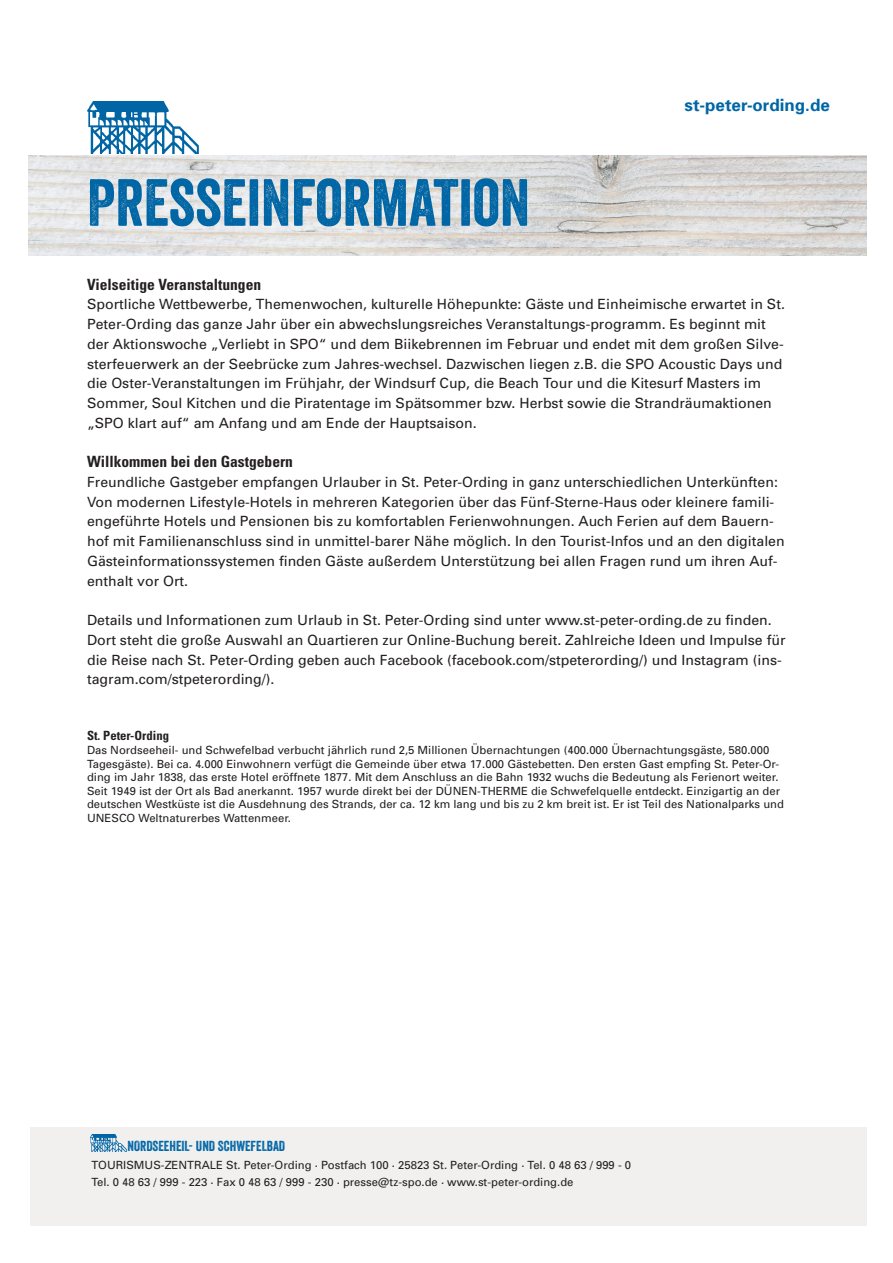
<style>
.page{position:relative;width:893px;height:1263px;background:#fff}
.page>*{position:absolute;margin:0;border:0;box-sizing:border-box;transform-origin:0 0}
.t1{font:64.5px "Veneer";color:#0166a5}
.t2{font:700 16.95px "Univers";color:#0166a5}
.t3{font:700 condensed 15.45px "Univers";color:#231f20}
.t4{font:14.1px/19.8px "Univers";color:#231f20}
.t5{font:14.1px "Veneer";color:#0166a5}
.t6{font:700 condensed 12.75px "Univers";color:#231f20}
.t7{font:11.25px/13.5px "Univers";color:#231f20}
</style>
<div class="page">
<img style="left:29px;top:155px;width:837px;height:100px">
<img style="left:87px;top:101px;width:112px;height:53px">
<div style="left:30px;top:1127px;width:836px;height:99px;background:#f1f0ef"></div>
<img style="left:90px;top:1135px;width:37px;height:17px">
<h1 class="t1" style="left:87px;top:179px;width:444px">PRESSEINFORMATION</h1>
<p class="t2" style="left:684px;top:99px;width:147px">st-peter-ording.de</p>
<p class="t3" style="left:87px;top:278px;width:176px">Vielseitige Veranstaltungen</p>
<p class="t4" style="left:87px;top:296px;width:699px">Sportliche Wettbewerbe, Themenwochen, kulturelle Höhepunkte: Gäste und Einheimische erwartet in St.<br>Peter-Ording das ganze Jahr über ein abwechslungsreiches Veranstaltungs-programm. Es beginnt mit der Aktionswoche „Verliebt in SPO“ und dem Biikebrennen im Februar und endet mit dem großen Silve&shy;sterfeuerwerk an der Seebrücke zum Jahres-wechsel. Dazwischen liegen z.B. die SPO Acoustic Days und die Oster-Veranstaltungen im Frühjahr, der Windsurf Cup, die Beach Tour und die Kitesurf Masters im Sommer, Soul Kitchen und die Piratentage im Spätsommer bzw. Herbst sowie die Strandräumaktionen „SPO klart auf“ am Anfang und am Ende der Hauptsaison.</p>
<p class="t3" style="left:87px;top:456px;width:207px">Willkommen bei den Gastgebern</p>
<p class="t4" style="left:87px;top:473px;width:699px">Freundliche Gastgeber empfangen Urlauber in St. Peter-Ording in ganz unterschiedlichen Unterkünften:<br>Von modernen Lifestyle-Hotels in mehreren Kategorien über das Fünf-Sterne-Haus oder kleinere famili&shy;engeführte Hotels und Pensionen bis zu komfortablen Ferienwohnungen. Auch Ferien auf dem Bauern&shy;hof mit Familienanschluss sind in unmittel-barer Nähe möglich. In den Tourist-Infos und an den digitalen Gästeinformationssystemen finden Gäste außerdem Unterstützung bei allen Fragen rund um ihren Auf&shy;enthalt vor Ort.</p>
<p class="t4" style="left:87px;top:612px;width:700px">Details und Informationen zum Urlaub in St. Peter-Ording sind unter www.st-peter-ording.de zu finden.<br>Dort steht die große Auswahl an Quartieren zur Online-Buchung bereit. Zahlreiche Ideen und Impulse für die Reise nach St. Peter-Ording geben auch Facebook (facebook.com/stpeterording/) und Instagram (ins&shy;tagram.com/stpeterording/).</p>
<p class="t6" style="left:87px;top:731px;width:84px">St. Peter-Ording</p>
<p class="t7" style="left:87px;top:744px;width:698px">Das Nordseeheil- und Schwefelbad verbucht jährlich rund 2,5 Millionen Übernachtungen (400.000 Übernachtungsgäste, 580.000<br>Tagesgäste). Bei ca. 4.000 Einwohnern verfügt die Gemeinde über etwa 17.000 Gästebetten. Den ersten Gast empfing St. Peter-Or&shy;ding im Jahr 1838, das erste Hotel eröffnete 1877. Mit dem Anschluss an die Bahn 1932 wuchs die Bedeutung als Ferienort weiter.<br>Seit 1949 ist der Ort als Bad anerkannt. 1957 wurde direkt bei der DÜNEN-THERME die Schwefelquelle entdeckt. Einzigartig an der deutschen Westküste ist die Ausdehnung des Strands, der ca. 12 km lang und bis zu 2 km breit ist. Er ist Teil des Nationalparks und UNESCO Weltnaturerbes Wattenmeer.</p>
<p class="t5" style="left:128px;top:1141px;width:159px">NORDSEEHEIL- UND SCHWEFELBAD</p>
<p class="t7" style="left:91px;top:1158px;width:541px;line-height:17px">TOURISMUS-ZENTRALE St. Peter-Ording · Postfach 100 · 25823 St. Peter-Ording · Tel. 0 48 63 / 999 - 0<br>Tel. 0 48 63 / 999 - 223 · Fax 0 48 63 / 999 - 230 · presse@tz-spo.de · www.st-peter-ording.de</p>
</div>
